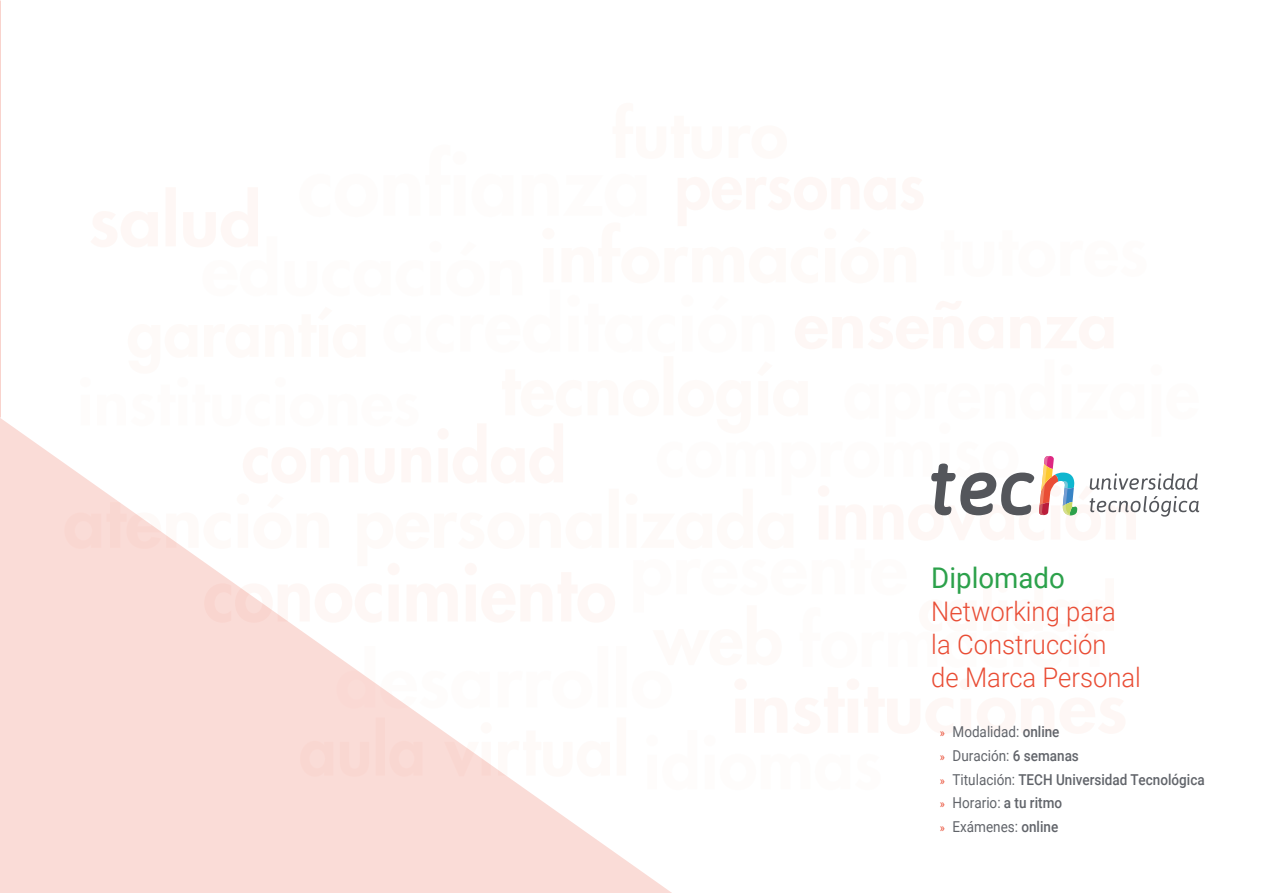
<style>
.page{position:relative;width:1263px;height:893px;background:#fff}
.page>*{position:absolute;margin:0;border:0;box-sizing:border-box;transform-origin:0 0}
.t1{font:28.5px "Roboto";color:#2ca14b}
.t2{font:300 27px/33px "Roboto";color:#e94d35;scale:.95 1}
.t3{font:500 15px/23.7px "Roboto";color:#61646a;scale:.9 1}
.s1{font-weight:400;font-size:12px;color:#e94d35}
.s2{font-weight:400}
</style>
<div class="page">
<svg style="left:0;top:418px;width:672px;height:475px;fill:#fadcd7"></svg>
<svg style="left:64px;top:418px;width:1135px;height:372px"></svg>
<h1 class="t1" style="left:931px;top:558px;width:135px">Diplomado</h1>
<h2 class="t2" style="left:931px;top:594px;width:222px">Networking para la Construcción<br>de Marca Personal</h2>
<p class="t3" style="left:940px;top:719px;width:296px"><span class="s1">»</span> <span class="s2">Modalidad:</span> online<br><span class="s1">»</span> <span class="s2">Duración:</span> 6 semanas<br><span class="s1">»</span> <span class="s2">Titulación:</span> TECH Universidad Tecnológica <span class="s1">»</span> <span class="s2">Horario:</span> a tu ritmo<br><span class="s1">»</span> <span class="s2">Exámenes:</span> online</p>
</div>
